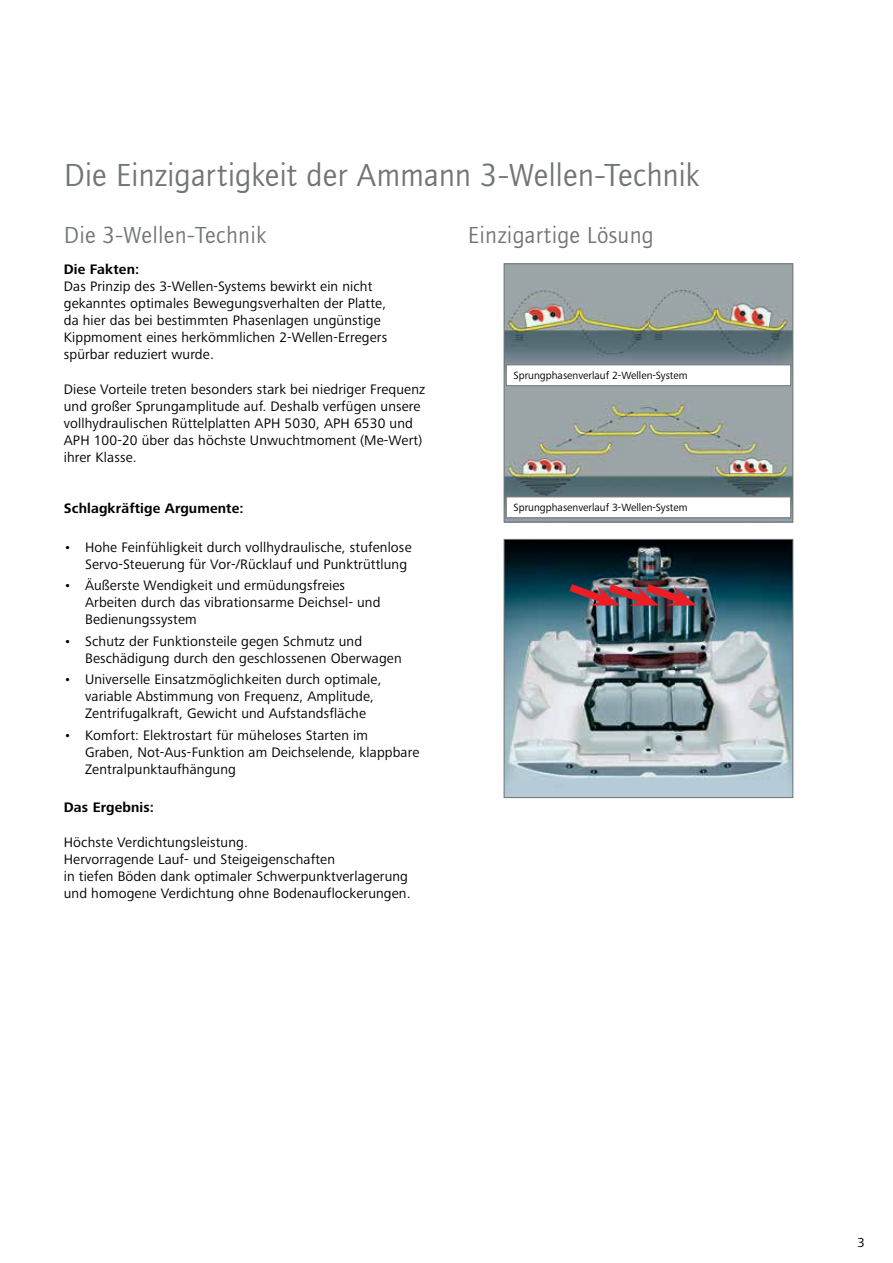
<style>
.page{position:relative;width:893px;height:1263px;background:#fff}
.page>*{position:absolute;margin:0;border:0;box-sizing:border-box;transform-origin:0 0}
.t1{font:33px "Foundry Journal OT2";letter-spacing:-.005em;color:#707575}
.t2{font:24px "Foundry Journal OT2";letter-spacing:.01em;color:#707575}
.t3{font:14.25px/17.1px "Frutiger Next LTW1 G";letter-spacing:.01em;color:#000}
.t4{font:700 14.25px "Frutiger Next LTW1 G";letter-spacing:.01em;color:#000}
.t5{font:13.5px "Frutiger Next LTW1 G";color:#000}
.t6{font:10.8px "Frutiger Next LTW1 G";color:#000}
</style>
<div class="page">
<img style="left:506px;top:266px;width:285px;height:254px">
<div style="left:504px;top:264px;width:289px;height:258px;border:1px solid #707575"></div>
<img style="left:506px;top:541px;width:285px;height:255px">
<div style="left:504px;top:539px;width:289px;height:259px;border:1px solid #707575"></div>
<img style="left:562px;top:578px;width:135px;height:31px">
<div style="left:506px;top:365px;width:285px;height:21px;background:#fff;border:1px solid #707575"></div>
<div style="left:506px;top:497px;width:285px;height:21px;background:#fff;border:1px solid #707575"></div>
<h1 class="t1" style="left:64px;top:153px;width:637px">Die Einzigartigkeit der Ammann 3-Wellen-Technik</h1>
<h2 class="t2" style="left:64px;top:219px;width:204px">Die 3-Wellen-Technik</h2>
<p class="t4" style="left:64px;top:261px;width:77px">Die Fakten:</p>
<p class="t3" style="left:64px;top:278px;width:325px">Das Prinzip des 3-Wellen-Systems bewirkt ein nicht gekanntes optimales Bewegungsverhalten der Platte, da hier das bei bestimmten Phasenlagen ungünstige Kippmoment eines herkömmlichen 2-Wellen-Erregers spürbar reduziert wurde.</p>
<p class="t3" style="left:64px;top:381px;width:363px">Diese Vorteile treten besonders stark bei niedriger Frequenz und großer Sprungamplitude auf. Deshalb verfügen unsere vollhydraulischen Rüttelplatten APH 5030, APH 6530 und APH 100-20 über das höchste Unwuchtmoment (Me-Wert) ihrer Klasse.</p>
<p class="t4" style="left:64px;top:500px;width:181px">Schlagkräftige Argumente:</p>
<p class="t3" style="left:85px;top:539px;width:328px;text-indent:-21px">• Hohe Feinfühligkeit durch vollhydraulische, stufenlose<br>Servo-Steuerung für Vor-/Rücklauf und Punktrüttlung</p>
<p class="t3" style="left:85px;top:577px;width:297px;text-indent:-21px">• Äußerste Wendigkeit und ermüdungsfreies<br>Arbeiten durch das vibrationsarme Deichsel- und<br>Bedienungssystem</p>
<p class="t3" style="left:85px;top:633px;width:318px;text-indent:-21px">• Schutz der Funktionsteile gegen Schmutz und<br>Beschädigung durch den geschlossenen Oberwagen</p>
<p class="t3" style="left:85px;top:671px;width:298px;text-indent:-21px">• Universelle Einsatzmöglichkeiten durch optimale, variable Abstimmung von Frequenz, Amplitude,<br>Zentrifugalkraft, Gewicht und Aufstandsfläche</p>
<p class="t3" style="left:85px;top:727px;width:336px;text-indent:-21px">• Komfort: Elektrostart für müheloses Starten im<br>Graben, Not-Aus-Funktion am Deichselende, klappbare<br>Zentralpunktaufhängung</p>
<p class="t4" style="left:64px;top:799px;width:92px">Das Ergebnis:</p>
<p class="t3" style="left:64px;top:834px;width:348px">Höchste Verdichtungsleistung.<br>Hervorragende Lauf- und Steigeigenschaften<br>in tiefen Böden dank optimaler Schwerpunktverlagerung und homogene Verdichtung ohne Bodenauflockerungen.</p>
<h2 class="t2" style="left:468px;top:219px;width:187px">Einzigartige Lösung</h2>
<p class="t6" style="left:514px;top:369px;width:176px">Sprungphasenverlauf 2-Wellen-System</p>
<p class="t6" style="left:514px;top:501px;width:176px">Sprungphasenverlauf 3-Wellen-System</p>
<p class="t5" style="left:857px;top:1234px;width:9px">3</p>
</div>
